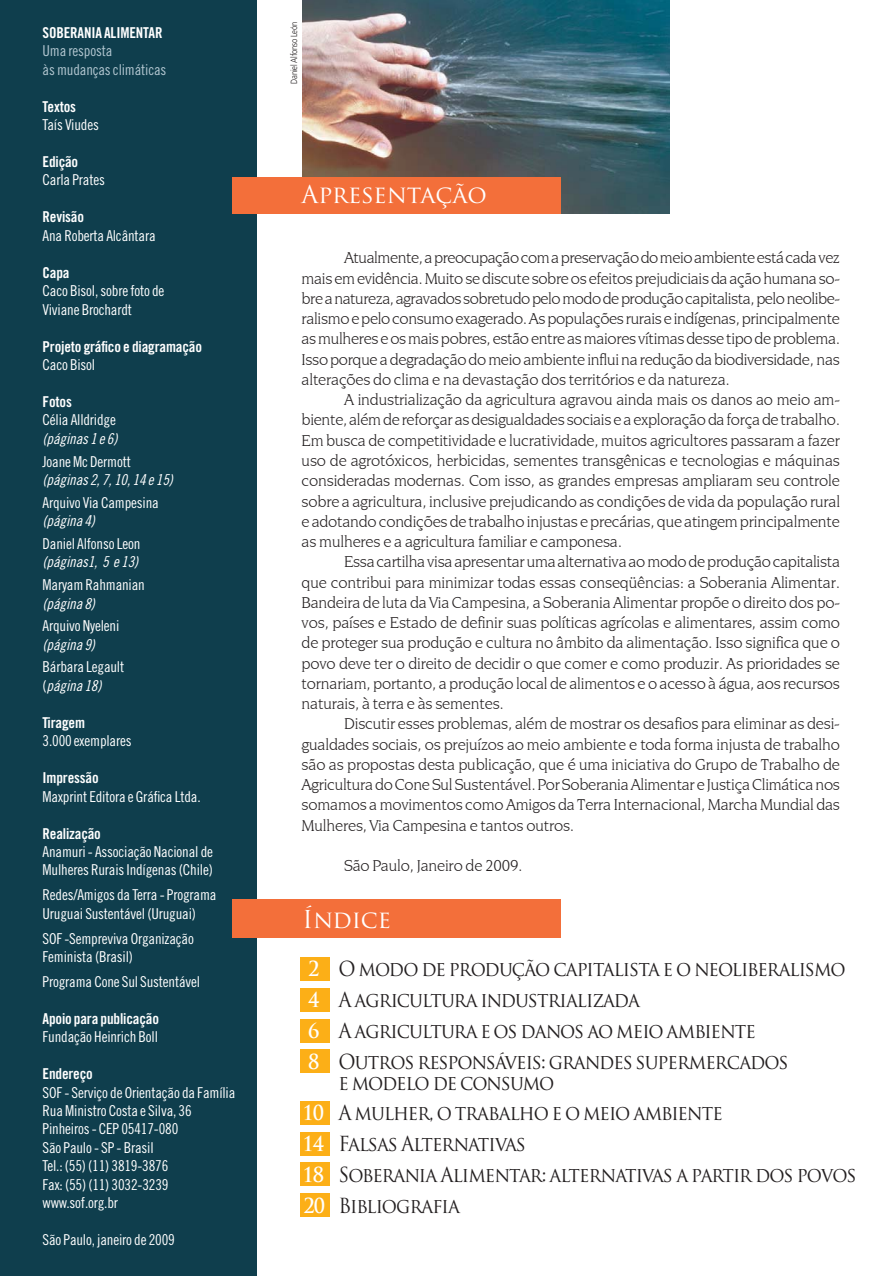
<style>
.page{position:relative;width:893px;height:1276px;background:#fff}
.page>*{position:absolute;margin:0;border:0;box-sizing:border-box;transform-origin:0 0}
.t1{font:24px "Trajan Pro";color:#fff}
.t2{font:20.25px/30.8px "Trajan Pro";letter-spacing:-.045em;color:#231f20;scale:.93 1}
.t3{font:16.5px/20.2px "Novarese IT Cby BT";letter-spacing:-.015em;color:#231f20;text-align:justify}
.t4{font:15px/18.5px "Trade Gothic Cond Eighteen";letter-spacing:-.01em;color:#fff}
.t5{font:15px "Trade Gothic Bold Cond Twenty";letter-spacing:-.01em;color:#fff}
.t6{font:15px "Trade Gothic Cond Eighteen Obl";letter-spacing:-.01em;color:#fff}
.t7{font:15px/18.5px "Trade Gothic Cond Eighteen";letter-spacing:-.01em;color:#b2c6d0}
.t8{font:300 9px "Frutiger";letter-spacing:-.025em;color:#231f20;scale:.85 1}
.s1{font-family:"Trade Gothic Cond Eighteen"}
.s2{font-weight:700;color:#fff}
</style>
<div class="page">
<img style="left:302px;top:0;width:368px;height:213px">
<div style="left:300px;top:957px;width:29px;height:23px;background:#fcaf17"></div>
<div style="left:300px;top:988px;width:30px;height:23px;background:#fcaf17"></div>
<div style="left:300px;top:1018px;width:30px;height:24px;background:#fcaf17"></div>
<div style="left:300px;top:1049px;width:30px;height:23px;background:#fcaf17"></div>
<div style="left:300px;top:1101px;width:30px;height:24px;background:#fcaf17"></div>
<div style="left:300px;top:1132px;width:30px;height:23px;background:#fcaf17"></div>
<div style="left:300px;top:1162px;width:30px;height:24px;background:#fcaf17"></div>
<div style="left:300px;top:1193px;width:30px;height:23px;background:#fcaf17"></div>
<div style="left:0;top:0;width:256px;height:1276px;background:#0f3e4d"></div>
<div style="left:233px;top:177px;width:328px;height:37px;background:#f36f3a"></div>
<div style="left:233px;top:899px;width:328px;height:38px;background:#f36f3a"></div>
<p class="t5" style="left:43px;top:27px;width:122px">SOBERANIA ALIMENTAR</p>
<p class="t7" style="left:43px;top:43px;width:125px">Uma resposta<br>às mudanças climáticas</p>
<p class="t5" style="left:43px;top:101px;width:35px">Textos</p>
<p class="t4" style="left:43px;top:117px;width:58px">Taís Viudes</p>
<p class="t5" style="left:43px;top:156px;width:37px">Edição</p>
<p class="t4" style="left:43px;top:172px;width:64px">Carla Prates</p>
<p class="t5" style="left:43px;top:211px;width:43px">Revisão</p>
<p class="t4" style="left:43px;top:227px;width:115px">Ana Roberta Alcântara</p>
<p class="t5" style="left:43px;top:267px;width:28px">Capa</p>
<p class="t4" style="left:43px;top:283px;width:123px">Caco Bisol, sobre foto de<br>Viviane Brochardt</p>
<p class="t5" style="left:43px;top:341px;width:161px">Projeto gráfico e diagramação</p>
<p class="t4" style="left:43px;top:357px;width:54px">Caco Bisol</p>
<p class="t5" style="left:43px;top:396px;width:31px">Fotos</p>
<p class="t4" style="left:43px;top:412px;width:75px">Célia Alldridge</p>
<p class="t6" style="left:43px;top:433px;width:77px">(páginas 1 e 6)</p>
<p class="t4" style="left:43px;top:453px;width:90px">Joane Mc Dermott</p>
<p class="t6" style="left:43px;top:474px;width:132px">(páginas 2, 7, 10, 14 e 15)</p>
<p class="t4" style="left:43px;top:494px;width:118px">Arquivo Via Campesina</p>
<p class="t6" style="left:43px;top:515px;width:54px">(página 4)</p>
<p class="t4" style="left:43px;top:535px;width:99px">Daniel Alfonso Leon</p>
<p class="t6" style="left:43px;top:556px;width:97px">(páginas1, 5 e 13)</p>
<p class="t4" style="left:43px;top:577px;width:104px">Maryam Rahmanian</p>
<p class="t6" style="left:43px;top:597px;width:54px">(página 8)</p>
<p class="t4" style="left:43px;top:618px;width:78px">Arquivo Nyeleni</p>
<p class="t6" style="left:43px;top:639px;width:54px">(página 9)</p>
<p class="t4" style="left:43px;top:659px;width:83px">Bárbara Legault</p>
<p class="t6" style="left:43px;top:680px;width:61px"><span class="s1">(</span>página 18)</p>
<p class="t5" style="left:43px;top:717px;width:44px">Tiragem</p>
<p class="t4" style="left:43px;top:733px;width:91px">3.000 exemplares</p>
<p class="t5" style="left:43px;top:772px;width:58px">Impressão</p>
<p class="t4" style="left:43px;top:788px;width:160px">Maxprint Editora e Gráfica Ltda.</p>
<p class="t5" style="left:43px;top:827px;width:60px">Realização</p>
<p class="t4" style="left:43px;top:843px;width:172px">Anamuri - Associação Nacional de<br>Mulheres Rurais Indígenas (Chile)</p>
<p class="t4" style="left:43px;top:887px;width:175px">Redes/Amigos da Terra - Programa<br>Uruguai Sustentável (Uruguai)</p>
<p class="t4" style="left:43px;top:930px;width:153px">SOF -Sempreviva Organização<br>Feminista (Brasil)</p>
<p class="t4" style="left:43px;top:973px;width:159px">Programa Cone Sul Sustentável</p>
<p class="t5" style="left:43px;top:1013px;width:118px">Apoio para publicação</p>
<p class="t4" style="left:43px;top:1029px;width:117px">Fundação Heinrich Boll</p>
<p class="t5" style="left:43px;top:1068px;width:52px">Endereço</p>
<p class="t4" style="left:43px;top:1084px;width:194px">SOF - Serviço de Orientação da Família<br>Rua Ministro Costa e Silva, 36<br>Pinheiros - CEP 05417-080<br>São Paulo - SP - Brasil<br>Tel.: (55) (11) 3819-3876<br>Fax: (55) (11) 3032-3239 www.sof.org.br</p>
<p class="t4" style="left:43px;top:1231px;width:134px">São Paulo, janeiro de 2009</p>
<p class="t8" style="left:290px;top:84px;width:74px;rotate:-90deg">Daniel Alfonso León</p>
<h1 class="t1" style="left:302px;top:180px;width:187px">Apresentação</h1>
<p class="t3" style="left:302px;top:248px;width:540px;text-indent:43px">Atualmente, a preocupação com a preservação do meio ambiente está cada vez mais em evidência. Muito se discute sobre os efeitos prejudiciais da ação humana so&shy;bre a natureza, agravados sobretudo pelo modo de produção capitalista, pelo neolibe&shy;ralismo e pelo consumo exagerado. As populações rurais e indígenas, principalmente as mulheres e os mais pobres, estão entre as maiores vítimas desse tipo de problema.<br>Isso porque a degradação do meio ambiente influi na redução da biodiversidade, nas alterações do clima e na devastação dos territórios e da natureza.</p>
<p class="t3" style="left:302px;top:389px;width:540px;text-indent:43px">A industrialização da agricultura agravou ainda mais os danos ao meio am&shy;biente, além de reforçar as desigualdades sociais e a exploração da força de trabalho.<br>Em busca de competitividade e lucratividade, muitos agricultores passaram a fazer uso de agrotóxicos, herbicidas, sementes transgênicas e tecnologias e máquinas consideradas modernas. Com isso, as grandes empresas ampliaram seu controle sobre a agricultura, inclusive prejudicando as condições de vida da população rural e adotando condições de trabalho injustas e precárias, que atingem principalmente as mulheres e a agricultura familiar e camponesa.</p>
<p class="t3" style="left:302px;top:551px;width:540px;text-indent:43px">Essa cartilha visa apresentar uma alternativa ao modo de produção capitalista que contribui para minimizar todas essas conseqüências: a Soberania Alimentar.<br>Bandeira de luta da Via Campesina, a Soberania Alimentar propõe o direito dos po&shy;vos, países e Estado de definir suas políticas agrícolas e alimentares, assim como de proteger sua produção e cultura no âmbito da alimentação. Isso significa que o povo deve ter o direito de decidir o que comer e como produzir. As prioridades se tornariam, portanto, a produção local de alimentos e o acesso à água, aos recursos naturais, à terra e às sementes.</p>
<p class="t3" style="left:302px;top:713px;width:540px;text-indent:43px">Discutir esses problemas, além de mostrar os desafios para eliminar as desi&shy;gualdades sociais, os prejuízos ao meio ambiente e toda forma injusta de trabalho são as propostas desta publicação, que é uma iniciativa do Grupo de Trabalho de Agricultura do Cone Sul Sustentável. Por Soberania Alimentar e Justiça Climática nos somamos a movimentos como Amigos da Terra Internacional, Marcha Mundial das Mulheres, Via Campesina e tantos outros.</p>
<p class="t3" style="left:344px;top:855px;width:180px">São Paulo, Janeiro de 2009.</p>
<h1 class="t1" style="left:302px;top:906px;width:90px">Índice</h1>
<p class="t2" style="left:308px;top:954px;width:580px"><span class="s2">2</span> O modo de produção capitalista e o neoliberalismo <span class="s2">4</span> A agricultura industrializada<br><span class="s2">6</span> A agricultura e os danos ao meio ambiente<br><span class="s2">8</span> Outros responsáveis: grandes supermercados</p>
<p class="t2" style="left:302px;top:1067px;width:597px;text-indent:36px">e modelo de consumo<br><span class="s2">10</span> A mulher, o trabalho e o meio ambiente<br><span class="s2">14</span> Falsas Alternativas<br><span class="s2">18</span> Soberania Alimentar: alternativas a partir dos povos<br><span class="s2">20</span> Bibliografia</p>
</div>
